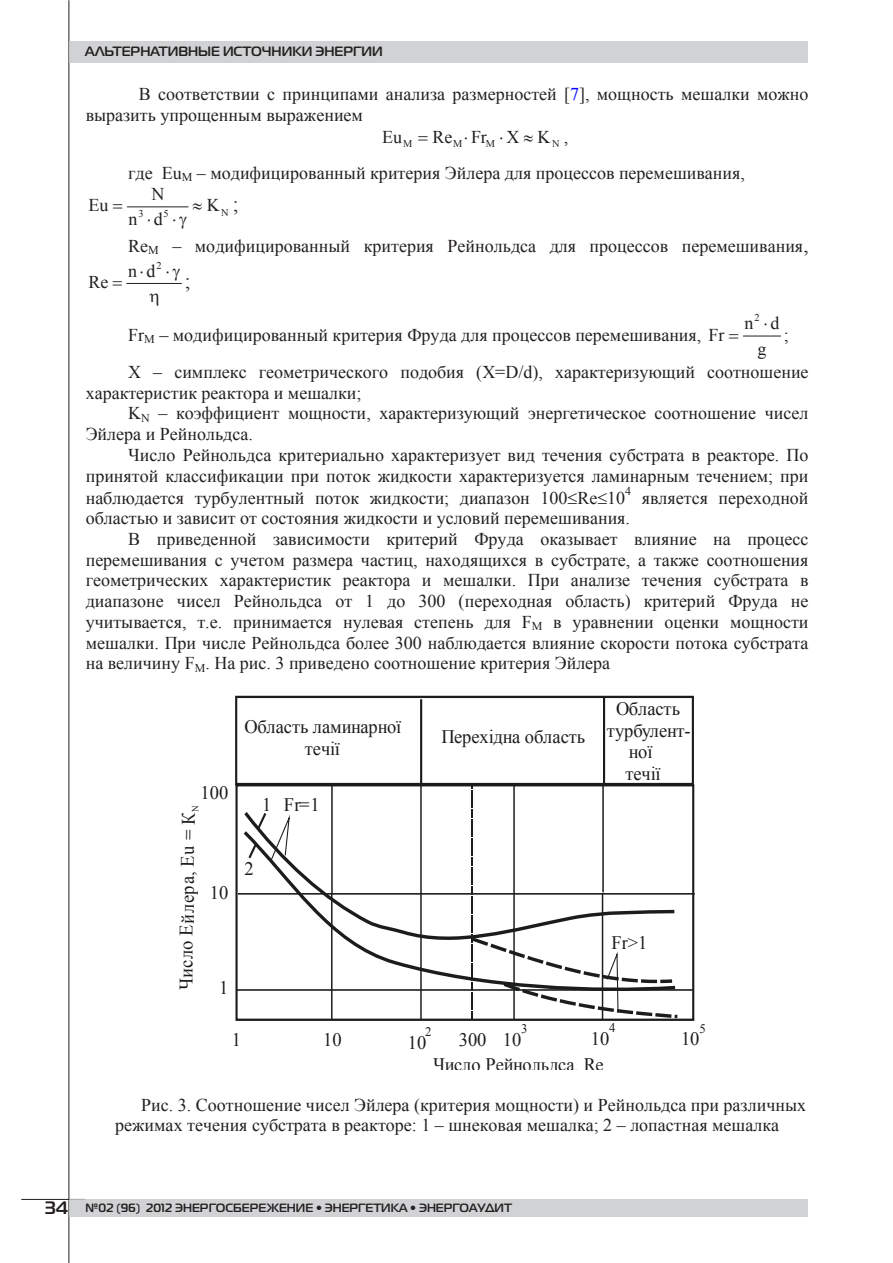
<style>
.page{position:relative;width:893px;height:1263px;background:#fff}
.page>*{position:absolute;margin:0;border:0;box-sizing:border-box;transform-origin:0 0}
.t1{font:21px "Times New Roman";color:#231f20}
.t2{font:19.05px/21.5px "Times New Roman";letter-spacing:-.005em;color:#1b1c1c;text-align:center}
.t3{font:18px/25.3px "Times New Roman";color:#231f20}
.t4{font:700 13.5px "Magistral C";color:#231f20}
.t5{font:13.05px "Times New Roman";color:#1b1c1c}
.t6{font:700 12px "Magistral C";color:#231f20}
.t7{font:12px "Times New Roman";color:#231f20}
.t8{font:10.35px "Times New Roman";color:#231f20}
.s1{color:#00f}
.s2{font-size:21px}
.s3{font-size:18px}
</style>
<div class="page">
<div style="left:70px;top:42px;width:738px;height:21px;background:#d1d2d4"></div>
<div style="left:69px;top:1199px;width:739px;height:17px;background:#d1d2d4"></div>
<hr style="left:69px;top:0;width:1px;height:1263px;background:#231f20">
<hr style="left:21px;top:1199px;width:64px;height:1px;background:#231f20">
<hr style="left:127px;top:206px;width:61px;height:1px;background:#231f20">
<hr style="left:127px;top:283px;width:54px;height:1px;background:#231f20">
<hr style="left:743px;top:336px;width:38px;height:1px;background:#231f20">
<svg style="left:235px;top:695px;width:460px;height:326px"></svg>
<hr style="left:238px;top:893px;width:457px;height:2px;background:#1b1c1c">
<hr style="left:237px;top:989px;width:457px;height:2px;background:#1b1c1c">
<hr style="left:420px;top:785px;width:2px;height:235px;background:#1b1c1c">
<svg style="left:241px;top:808px;width:437px;height:20px"></svg>
<svg style="left:240px;top:828px;width:438px;height:164px"></svg>
<hr style="left:602px;top:893px;width:1px;height:127px;background:#1b1c1c">
<hr style="left:331px;top:893px;width:2px;height:127px;background:#1b1c1c">
<hr style="left:331px;top:784px;width:2px;height:110px;background:#1b1c1c">
<svg style="left:472px;top:785px;width:205px;height:234px"></svg>
<svg style="left:247px;top:810px;width:44px;height:53px"></svg>
<p class="t4" style="left:85px;top:44px;width:299px">АЛЬТЕРНАТИВНЫЕ ИСТОЧНИКИ ЭНЕРГИИ</p>
<p class="t3" style="left:139px;top:81px;width:671px">В соответствии с принципами анализа размерностей [<span class="s1">7</span>], мощность мешалки можно</p>
<p class="t3" style="left:86px;top:102px;width:279px">выразить упрощенным выражением</p>
<p class="t3" style="left:382px;top:124px;width:22px">Eu</p>
<p class="t3" style="left:433px;top:124px;width:120px">ReFrXK</p>
<p class="t8" style="left:403px;top:137px;width:11px">M</p>
<p class="t8" style="left:453px;top:137px;width:11px">M</p>
<p class="t8" style="left:486px;top:137px;width:11px">M</p>
<p class="t8" style="left:552px;top:137px;width:18px">N <sup>,</sup></p>
<p class="t3" style="left:128px;top:160px;width:618px">где Eu<sub>M</sub> – модифицированный критерия Эйлера для процессов перемешивания,</p>
<p class="t8" style="left:138px;top:207px;width:7px">3</p>
<p class="t8" style="left:163px;top:207px;width:7px">5</p>
<p class="t8" style="left:221px;top:206px;width:9px">N</p>
<p class="t3" style="left:152px;top:181px;width:14px">N</p>
<p class="t3" style="left:88px;top:192px;width:22px">Eu</p>
<p class="t3" style="left:207px;top:192px;width:14px">K</p>
<p class="t3" style="left:129px;top:206px;width:36px">n d</p>
<p class="t1" style="left:233px;top:190px;width:7px">;</p>
<p class="t3" style="left:128px;top:233px;width:682px">Re<sub>M</sub> – модифицированный критерия Рейнольдса для процессов перемешивания<span class="s2">,</span></p>
<p class="t8" style="left:156px;top:258px;width:7px">2</p>
<p class="t3" style="left:128px;top:258px;width:29px">n d</p>
<p class="t3" style="left:88px;top:269px;width:22px">Re</p>
<p class="t1" style="left:185px;top:267px;width:7px">;</p>
<p class="t3" style="left:128px;top:322px;width:598px">Fr<sub>M</sub> – модифицированный критерия Фруда для процессов перемешивания, Fr</p>
<p class="t8" style="left:755px;top:311px;width:7px">2</p>
<p class="t3" style="left:744px;top:310px;width:36px;text-align:center">n d g</p>
<p class="t3" style="left:128px;top:315px;width:682px;line-height:37.5px;text-indent:656px">;<br>X – симплекс геометрического подобия (Х=D/d), характеризующий соотношение</p>
<p class="t3" style="left:86px;top:380px;width:277px">характеристик реактора и мешалки;</p>
<p class="t3" style="left:128px;top:400px;width:682px">K<sub>N</sub> – коэффициент мощности, характеризующий энергетическое соотношение чисел</p>
<p class="t3" style="left:86px;top:421px;width:169px">Эйлера и Рейнольдса.</p>
<p class="t3" style="left:128px;top:442px;width:682px">Число Рейнольдса критериально характеризует вид течения субстрата в реакторе. По</p>
<p class="t3" style="left:86px;top:463px;width:724px">принятой классификации при поток жидкости характеризуется ламинарным течением; при</p>
<p class="t3" style="left:86px;top:485px;width:541px">наблюдается турбулентный поток жидкости; диапазон 100 Re 10</p>
<p class="t7" style="left:625px;top:483px;width:7px">4</p>
<p class="t3" style="left:642px;top:485px;width:168px">является переходной</p>
<p class="t3" style="left:86px;top:505px;width:546px">областью и зависит от состояния жидкости и условий перемешивания.</p>
<p class="t3" style="left:128px;top:526px;width:682px">В приведенной зависимости критерий Фруда оказывает влияние на процесс</p>
<p class="t3" style="left:86px;top:547px;width:724px">перемешивания с учетом размера частиц, находящихся в субстрате, а также соотношения</p>
<p class="t3" style="left:86px;top:567px;width:724px">геометрических характеристик реактора и мешалки. При анализе течения субстрата в</p>
<p class="t3" style="left:86px;top:588px;width:724px">диапазоне чисел Рейнольдса от 1 до 300 (переходная область) критерий Фруда не</p>
<p class="t3" style="left:86px;top:609px;width:724px">учитывается, т.е. принимается нулевая степень для F<sub>M</sub> в уравнении оценки мощности</p>
<p class="t3" style="left:86px;top:629px;width:724px">мешалки. При числе Рейнольдса более 300 наблюдается влияние скорости потока субстрата</p>
<p class="t3" style="left:86px;top:650px;width:526px">на величину F<sub>M</sub>. На рис. 3 приведено соотношение критерия Эйлера</p>
<p class="t2" style="left:201px;top:781px;width:29px">100</p>
<p class="t2" style="left:175px;top:990px;width:187px;rotate:-89deg">Число Ейлера, Еu = <sub>N</sub></p>
<p class="t2" style="left:210px;top:881px;width:20px">10</p>
<p class="t2" style="left:219px;top:976px;width:11px">1</p>
<p class="t2" style="left:616px;top:698px;width:65px">Область</p>
<p class="t2" style="left:625px;top:741px;width:37px;text-align:left">ної течії</p>
<p class="t2" style="left:245px;top:716px;width:158px">Область ламинарної течії</p>
<p class="t2" style="left:607px;top:719px;width:85px">турбулент-</p>
<p class="t2" style="left:441px;top:725px;width:145px">Перехідна область</p>
<p class="t2" style="left:262px;top:793px;width:11px">1</p>
<p class="t2" style="left:284px;top:793px;width:37px">Fr 1</p>
<p class="t2" style="left:299px;top:793px;width:12px">=</p>
<p class="t2" style="left:245px;top:857px;width:11px">2</p>
<p class="t2" style="left:612px;top:931px;width:37px">Fr&gt;1</p>
<p class="t5" style="left:425px;top:1022px;width:8px">2</p>
<p class="t2" style="left:232px;top:1029px;width:11px">1</p>
<p class="t2" style="left:323px;top:1029px;width:20px">10</p>
<p class="t2" style="left:408px;top:1031px;width:20px">10</p>
<p class="t5" style="left:521px;top:1020px;width:8px">3</p>
<p class="t2" style="left:459px;top:1029px;width:64px">300 10</p>
<p class="t5" style="left:609px;top:1019px;width:8px">4</p>
<p class="t2" style="left:591px;top:1028px;width:20px">10</p>
<p class="t5" style="left:699px;top:1020px;width:8px">5</p>
<p class="t2" style="left:681px;top:1028px;width:20px">10</p>
<p class="t2" style="left:433px;top:1054px;width:172px">Число Рейнольдса, Rе</p>
<p class="t3" style="left:115px;top:1094px;width:692px;line-height:20.7px;text-indent:26px">Рис. 3. Соотношение чисел Эйлера (критерия мощности) и Рейнольдса при различных режимах течения субстрата в реакторе: 1 – шнековая мешалка; 2 – лопастная мешалка</p>
<p class="t6" style="left:45px;top:1201px;width:469px"><span class="s3">34</span> №02 (96) 2012 ЭНЕРГОСБЕРЕЖЕНИЕ • ЭНЕРГЕТИКА • ЭНЕРГОАУДИТ</p>
</div>
